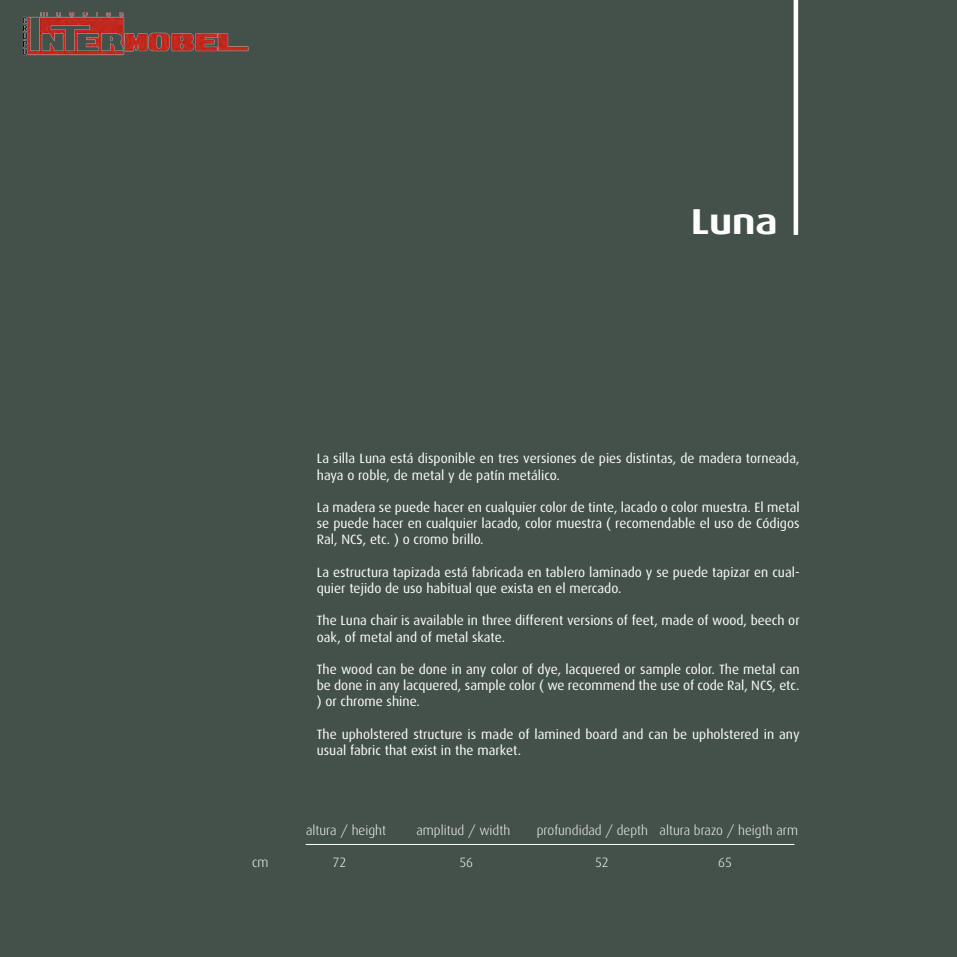
<style>
.page{position:relative;width:957px;height:957px;background:#44514a}
.page>*{position:absolute;margin:0;border:0;box-sizing:border-box;transform-origin:0 0}
.t1{font:700 36px "Dax Wide";color:#fff}
.t2{font:13.5px/16.2px "Dax";color:#fff}
.t3{font:300 13.5px "Dax";color:#fff}
</style>
<div class="page">
<div style="left:793px;top:0;width:5px;height:235px;background:#fff"></div>
<hr style="left:306px;top:844px;width:488px;height:1px;background:#fff">
<img style="left:23px;top:13px;width:226px;height:43px">
<h1 class="t1" style="left:691px;top:201px;width:88px">Luna</h1>
<p class="t2" style="left:317px;top:451px;width:484px">La silla Luna está disponible en tres versiones de pies distintas, de madera torneada, haya o roble, de metal y de patín metálico.</p>
<p class="t2" style="left:317px;top:499px;width:484px;text-align:justify">La madera se puede hacer en cualquier color de tinte, lacado o color muestra. El metal se puede hacer en cualquier lacado, color muestra ( recomendable el uso de Códigos Ral, NCS, etc. ) o cromo brillo.</p>
<p class="t2" style="left:317px;top:564px;width:484px">La estructura tapizada está fabricada en tablero laminado y se puede tapizar en cual&shy;quier tejido de uso habitual que exista en el mercado.</p>
<p class="t2" style="left:317px;top:613px;width:484px">The Luna chair is available in three different versions of feet, made of wood, beech or oak, of metal and of metal skate.</p>
<p class="t2" style="left:317px;top:661px;width:484px;text-align:justify">The wood can be done in any color of dye, lacquered or sample color. The metal can be done in any lacquered, sample color ( we recommend the use of code Ral, NCS, etc. ) or chrome shine.</p>
<p class="t2" style="left:317px;top:726px;width:484px">The upholstered structure is made of lamined board and can be upholstered in any usual fabric that exist in the market.</p>
<p class="t3" style="left:306px;top:822px;width:82px">altura / height</p>
<p class="t3" style="left:416px;top:822px;width:95px">amplitud / width</p>
<p class="t3" style="left:537px;top:822px;width:263px">profundidad / depth altura brazo / heigth arm</p>
<p class="t3" style="left:252px;top:855px;width:18px">cm</p>
<p class="t3" style="left:332px;top:855px;width:15px">72</p>
<p class="t3" style="left:459px;top:855px;width:15px">56</p>
<p class="t3" style="left:595px;top:855px;width:15px">52</p>
<p class="t3" style="left:718px;top:855px;width:15px">65</p>
</div>
